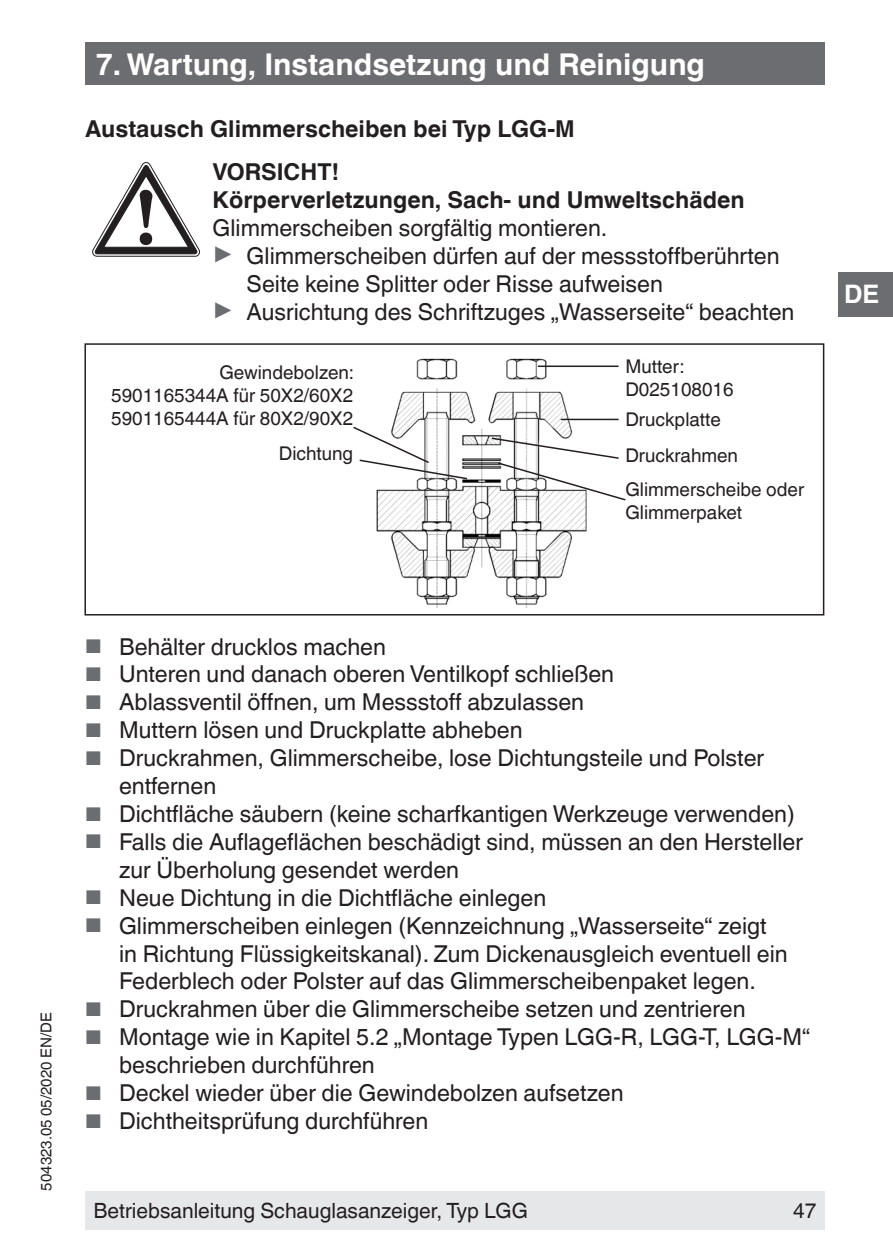
<style>
.page{position:relative;width:893px;height:1259px;background:#fff}
.page>*{position:absolute;margin:0;border:0;box-sizing:border-box;transform-origin:0 0}
.t1{font:700 30px "Helvetica World";color:#fff}
.t2{font:700 25.5px "Helvetica World";color:#fff}
.t3{font:23.4px/27.9px "Helvetica World";color:#231f20}
.t4{font:700 23.4px/42.9px "Helvetica World";color:#231f20}
.t5{font:21px "Helvetica World";color:#231f20}
.t6{font:18.9px/22.8px "Helvetica World";color:#231f20}
.t7{font:15px "Helvetica World";color:#231f20}
.s1{font-size:26.4px;color:#6c6d70}
.s2{font-size:19.8px;color:#6c6d70}
</style>
<div class="page">
<div style="left:85px;top:1191px;width:740px;height:38px;background:#e6e7e9"></div>
<div style="left:838px;top:272px;width:55px;height:44px;background:#6c6d70"></div>
<div style="left:85px;top:43px;width:740px;height:42px;background:#6c6d70"></div>
<svg style="left:92px;top:162px;width:108px;height:94px"></svg>
<img style="left:376px;top:358px;width:243px;height:249px">
<div style="left:84px;top:343px;width:740px;height:272px;border:2px solid #231f20"></div>
<svg style="left:353px;top:425px;width:116px;height:55px"></svg>
<hr style="left:538px;top:365px;width:81px;height:2px;background:#231f20">
<hr style="left:561px;top:419px;width:58px;height:1px;background:#231f20">
<svg style="left:490px;top:436px;width:136px;height:66px"></svg>
<p class="t1" style="left:96px;top:47px;width:611px">7. Wartung, Instandsetzung und Reinigung</p>
<p class="t4" style="left:213px;top:108px;width:364px;text-indent:-128px">Austausch Glimmerscheiben bei Typ LGG-M<br>VORSICHT!</p>
<p class="t4" style="left:213px;top:178px;width:533px">Körperverletzungen, Sach- und Umweltschäden</p>
<p class="t3" style="left:213px;top:214px;width:396px">Glimmerscheiben sorgfältig montieren.</p>
<p class="t3" style="left:213px;top:242px;width:569px"><span class="s1">▶</span> Glimmerscheiben dürfen auf der messstoffberührten</p>
<p class="t3" style="left:247px;top:270px;width:418px">Seite keine Splitter oder Risse aufweisen</p>
<p class="t3" style="left:213px;top:298px;width:583px"><span class="s1">▶</span> Ausrichtung des Schriftzuges „Wasserseite“ beachten</p>
<p class="t6" style="left:111px;top:361px;width:244px;text-align:justify;text-indent:108px">Gewindebolzen:<br>5901165344A für 50X2/60X2<br>5901165444A für 80X2/90X2</p>
<p class="t6" style="left:625px;top:355px;width:110px">Mutter:<br>D025108016</p>
<p class="t6" style="left:279px;top:442px;width:76px">Dichtung</p>
<p class="t6" style="left:625px;top:408px;width:97px">Druckplatte</p>
<p class="t6" style="left:625px;top:444px;width:114px">Druckrahmen</p>
<p class="t6" style="left:625px;top:478px;width:180px">Glimmerscheibe oder<br>Glimmerpaket</p>
<p class="t2" style="left:844px;top:280px;width:37px">DE</p>
<p class="t7" style="left:38px;top:1190px;width:179px;rotate:-90deg">504323.05 05/2020 EN/DE</p>
<p class="t3" style="left:85px;top:632px;width:302px"><span class="s2">■</span> Behälter drucklos machen</p>
<p class="t3" style="left:85px;top:660px;width:531px"><span class="s2">■</span> Unteren und danach oberen Ventilkopf schließen</p>
<p class="t3" style="left:85px;top:688px;width:501px"><span class="s2">■</span> Ablassventil öffnen, um Messstoff abzulassen</p>
<p class="t3" style="left:85px;top:716px;width:439px"><span class="s2">■</span> Muttern lösen und Druckplatte abheben</p>
<p class="t3" style="left:119px;top:744px;width:647px;text-indent:-34px"><span class="s2">■</span> Druckrahmen, Glimmerscheibe, lose Dichtungsteile und Polster entfernen</p>
<p class="t3" style="left:85px;top:800px;width:711px"><span class="s2">■</span> Dichtfläche säubern (keine scharfkantigen Werkzeuge verwenden)</p>
<p class="t3" style="left:119px;top:828px;width:685px;text-indent:-34px"><span class="s2">■</span> Falls die Auflageflächen beschädigt sind, müssen an den Hersteller zur Überholung gesendet werden</p>
<p class="t3" style="left:85px;top:883px;width:463px"><span class="s2">■</span> Neue Dichtung in die Dichtfläche einlegen</p>
<p class="t3" style="left:119px;top:911px;width:670px;text-indent:-34px"><span class="s2">■</span> Glimmerscheiben einlegen (Kennzeichnung „Wasserseite“ zeigt in Richtung Flüssigkeitskanal). Zum Dickenausgleich eventuell ein<br>Federblech oder Polster auf das Glimmerscheibenpaket legen.</p>
<p class="t3" style="left:85px;top:995px;width:662px"><span class="s2">■</span> Druckrahmen über die Glimmerscheibe setzen und zentrieren</p>
<p class="t3" style="left:119px;top:1023px;width:692px;text-indent:-34px"><span class="s2">■</span> Montage wie in Kapitel 5.2 „Montage Typen LGG-R, LGG-T, LGG-M“ beschrieben durchführen</p>
<p class="t3" style="left:85px;top:1079px;width:540px"><span class="s2">■</span> Deckel wieder über die Gewindebolzen aufsetzen</p>
<p class="t3" style="left:85px;top:1107px;width:345px"><span class="s2">■</span> Dichtheitsprüfung durchführen</p>
<p class="t5" style="left:94px;top:1198px;width:436px">Betriebsanleitung Schauglasanzeiger, Typ LGG</p>
<p class="t5" style="left:793px;top:1198px;width:25px">47</p>
</div>
